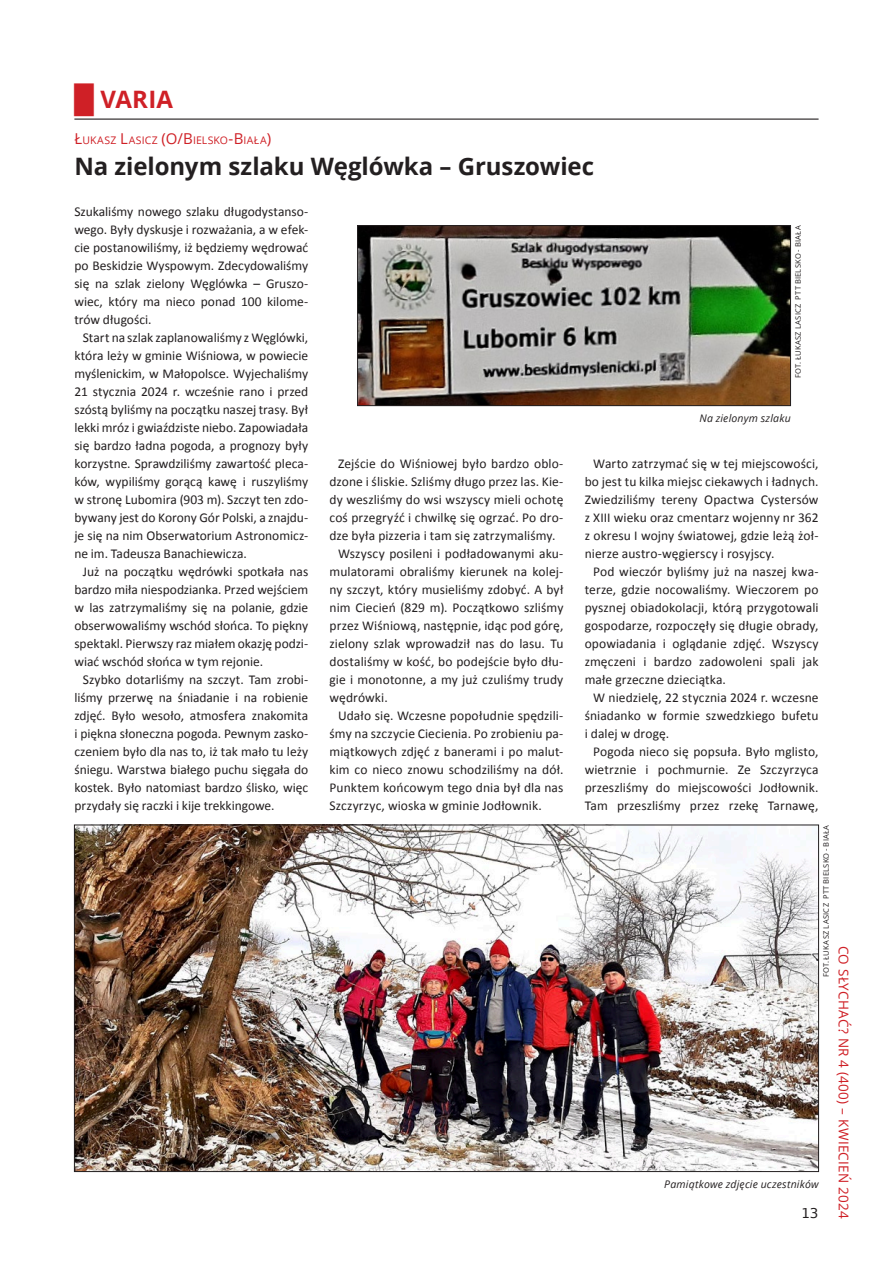
<style>
.page{position:relative;width:893px;height:1263px;background:#fff}
.page>*{position:absolute;margin:0;border:0;box-sizing:border-box;transform-origin:0 0}
.t1{font:700 24px "Open Sans";letter-spacing:-.005em;color:#231f20}
.t2{font:700 24px "Open Sans";letter-spacing:.01em;color:#cf2026}
.t3{font:13.5px/18px "Calibri";letter-spacing:.005em;color:#231f20;text-align:justify}
.t4{font:13.5px "Open Sans";letter-spacing:.015em;color:#cf2026}
.t5{font:13.5px "DejaVu Sans";color:#231f20}
.t6{font:italic 10.5px "Open Sans";letter-spacing:.02em;color:#231f20}
.t7{font:10.5px "Open Sans";letter-spacing:.03em;color:#cf2026}
.t8{font:7.5px "Open Sans";letter-spacing:.04em;color:#231f20}
.s1{font-family:"Arial";font-weight:900;font-size:27px}
.s2{font-size:15px}
</style>
<div class="page">
<hr style="left:74px;top:119px;width:745px;height:1px;background:#231f20">
<img style="left:76px;top:827px;width:741px;height:343px">
<img style="left:359px;top:227px;width:430px;height:177px">
<div style="left:357px;top:225px;width:434px;height:181px;border:1px solid #231f20"></div>
<h1 class="t2" style="left:74px;top:82px;width:100px"><span class="s1">█</span> VARIA</h1>
<p class="t7" style="left:74px;top:133px;width:198px"><span class="s2">Ł</span>UKASZ <span class="s2">L</span>ASICZ <span class="s2">(O/B</span>IELSKO<span class="s2">-B</span>IAŁA<span class="s2">)</span></p>
<h1 class="t1" style="left:74px;top:149px;width:521px">Na zielonym szlaku Węglówka – Gruszowiec</h1>
<p class="t3" style="left:74px;top:202px;width:235px">Szukaliśmy nowego szlaku długodystanso&shy;wego. Były dyskusje i rozważania, a w efek&shy;cie postanowiliśmy, iż będziemy wędrować po Beskidzie Wyspowym. Zdecydowaliśmy się na szlak zielony Węglówka – Gruszo&shy;wiec, który ma nieco ponad 100 kilome&shy;trów długości.</p>
<p class="t3" style="left:74px;top:328px;width:235px;text-indent:9px">Start na szlak zaplanowaliśmy z Węglówki, która leży w gminie Wiśniowa, w powiecie myślenickim, w Małopolsce. Wyjechaliśmy 21 stycznia 2024 r. wcześnie rano i przed szóstą byliśmy na początku naszej trasy. Był lekki mróz i gwiaździste niebo. Zapowiadała się bardzo ładna pogoda, a prognozy były korzystne. Sprawdziliśmy zawartość pleca&shy;ków, wypiliśmy gorącą kawę i ruszyliśmy w stronę Lubomira (903 m). Szczyt ten zdo&shy;bywany jest do Korony Gór Polski, a znajdu&shy;je się na nim Obserwatorium Astronomicz&shy;ne im. Tadeusza Banachiewicza.</p>
<p class="t3" style="left:74px;top:562px;width:235px;text-indent:9px">Już na początku wędrówki spotkała nas bardzo miła niespodzianka. Przed wejściem w las zatrzymaliśmy się na polanie, gdzie obserwowaliśmy wschód słońca. To piękny spektakl. Pierwszy raz miałem okazję podzi&shy;wiać wschód słońca w tym rejonie.</p>
<p class="t3" style="left:74px;top:670px;width:235px;text-indent:9px">Szybko dotarliśmy na szczyt. Tam zrobi&shy;liśmy przerwę na śniadanie i na robienie zdjęć. Było wesoło, atmosfera znakomita i piękna słoneczna pogoda. Pewnym zasko&shy;czeniem było dla nas to, iż tak mało tu leży śniegu. Warstwa białego puchu sięgała do kostek. Było natomiast bardzo ślisko, więc przydały się raczki i kije trekkingowe.</p>
<p class="t3" style="left:338px;top:455px;width:227px">Zejście do Wiśniowej było bardzo oblo-</p>
<p class="t3" style="left:330px;top:473px;width:235px">dzone i śliskie. Szliśmy długo przez las. Kie-</p>
<p class="t3" style="left:330px;top:491px;width:235px">dy weszliśmy do wsi wszyscy mieli ochotę</p>
<p class="t3" style="left:330px;top:509px;width:235px">coś przegryźć i chwilkę się ogrzać. Po dro-</p>
<p class="t3" style="left:330px;top:527px;width:228px">dze była pizzeria i tam się zatrzymaliśmy.</p>
<p class="t3" style="left:338px;top:545px;width:227px">Wszyscy posileni i podładowanymi aku-</p>
<p class="t3" style="left:330px;top:563px;width:235px">mulatorami obraliśmy kierunek na kolej-</p>
<p class="t3" style="left:330px;top:581px;width:235px">ny szczyt, który musieliśmy zdobyć. A był</p>
<p class="t3" style="left:330px;top:599px;width:235px">nim Ciecień (829 m). Początkowo szliśmy</p>
<p class="t3" style="left:330px;top:617px;width:235px">przez Wiśniową, następnie, idąc pod górę,</p>
<p class="t3" style="left:330px;top:635px;width:235px">zielony szlak wprowadził nas do lasu. Tu</p>
<p class="t3" style="left:330px;top:653px;width:235px">dostaliśmy w kość, bo podejście było dłu-</p>
<p class="t3" style="left:330px;top:671px;width:235px">gie i monotonne, a my już czuliśmy trudy</p>
<p class="t3" style="left:330px;top:689px;width:60px">wędrówki.</p>
<p class="t3" style="left:338px;top:706px;width:227px">Udało się. Wczesne popołudnie spędzili-</p>
<p class="t3" style="left:330px;top:724px;width:235px">śmy na szczycie Ciecienia. Po zrobieniu pa-</p>
<p class="t3" style="left:330px;top:742px;width:235px">miątkowych zdjęć z banerami i po malut-</p>
<p class="t3" style="left:330px;top:760px;width:235px">kim co nieco znowu schodziliśmy na dół.</p>
<p class="t3" style="left:330px;top:778px;width:235px">Punktem końcowym tego dnia był dla nas</p>
<p class="t3" style="left:330px;top:796px;width:214px">Szczyrzyc, wioska w gminie Jodłownik.</p>
<p class="t8" style="left:793px;top:378px;width:154px;rotate:-90deg">FOT. ŁUKASZ LASI CZ PTT BIELSKO - BIAŁA</p>
<p class="t6" style="left:699px;top:411px;width:93px">Na zielonym szlaku</p>
<p class="t3" style="left:585px;top:454px;width:235px;text-indent:9px">Warto zatrzymać się w tej miejscowości, bo jest tu kilka miejsc ciekawych i ładnych.<br>Zwiedziliśmy tereny Opactwa Cystersów z XIII wieku oraz cmentarz wojenny nr 362 z okresu I wojny światowej, gdzie leżą żoł&shy;nierze austro-węgierscy i rosyjscy.</p>
<p class="t3" style="left:585px;top:562px;width:235px;text-indent:9px">Pod wieczór byliśmy już na naszej kwa&shy;terze, gdzie nocowaliśmy. Wieczorem po pysznej obiadokolacji, którą przygotowali gospodarze, rozpoczęły się długie obrady, opowiadania i oglądanie zdjęć. Wszyscy zmęczeni i bardzo zadowoleni spali jak małe grzeczne dzieciątka.</p>
<p class="t3" style="left:585px;top:688px;width:235px;text-indent:9px">W niedzielę, 22 stycznia 2024 r. wczesne śniadanko w formie szwedzkiego bufetu i dalej w drogę.</p>
<p class="t3" style="left:585px;top:742px;width:235px;text-indent:9px">Pogoda nieco się popsuła. Było mglisto, wietrznie i pochmurnie. Ze Szczyrzyca przeszliśmy do miejscowości Jodłownik.<br>Tam przeszliśmy przez rzekę Tarnawę,</p>
<p class="t8" style="left:821px;top:977px;width:154px;rotate:-90deg">FOT. ŁUKASZ LASI CZ PTT BIELSKO - BIAŁA</p>
<p class="t4" style="left:853px;top:946px;width:274px;rotate:90deg">CO SŁYCHAĆ? nr 4 (400) – kwiec ień 2024</p>
<p class="t6" style="left:664px;top:1177px;width:156px">Pamiątkowe zdjęcie uczestników</p>
<p class="t5" style="left:801px;top:1202px;width:19px">13</p>
</div>
